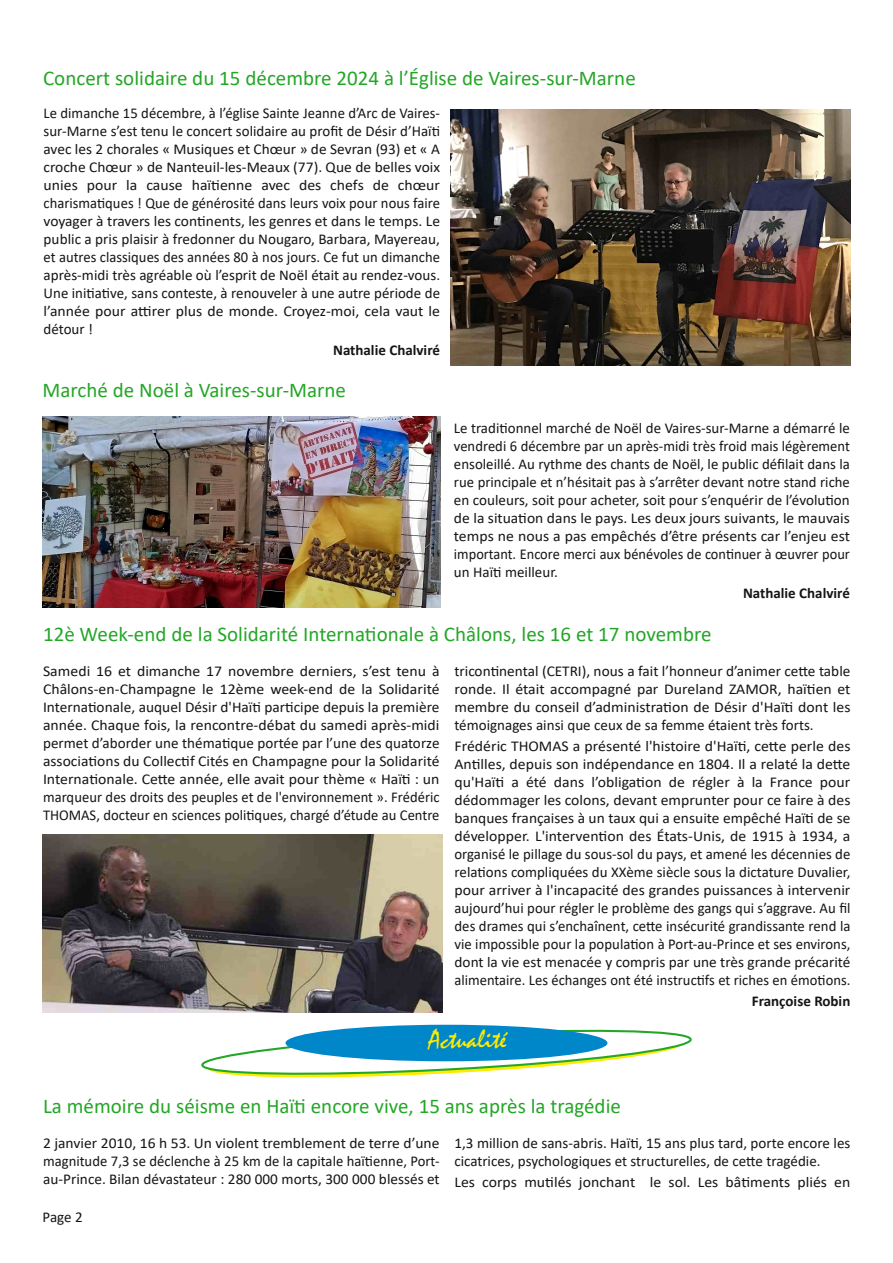
<style>
.page{position:relative;width:893px;height:1263px;background:#fff}
.page>*{position:absolute;margin:0;border:0;box-sizing:border-box;transform-origin:0 0}
.t1{font:27px "Mistral";color:#fdeb00}
.t2{font:21px "Calibri";color:#24a627}
.t3{font:15px/18px "Calibri";color:#171513;text-align:justify}
.t4{font:15px/18px "Calibri";color:#171513;text-align:justify;scale:1.05 1}
.t5{font:15px/18px "Calibri";color:#171513;text-align:justify;scale:1.04 1}
.t6{font:700 15px "Calibri";color:#171513}
</style>
<div class="page">
<svg style="left:201px;top:1024px;width:491px;height:54px"></svg>
<div style="left:285px;top:1025px;width:322px;height:36px;background:#0087ca;border-radius:50%"></div>
<img style="left:451px;top:110px;width:400px;height:256px">
<img style="left:43px;top:416px;width:397px;height:191px">
<img style="left:43px;top:834px;width:399px;height:179px">
<h2 class="t2" style="left:43px;top:70px;width:594px">Concert solidaire du 15 décembre 2024 à l’Église de Vaires‐sur‐Marne</h2>
<p class="t3" style="left:44px;top:105px;width:398px">Le dimanche 15 décembre, à l’église Sainte Jeanne d’Arc de Vaires‐ sur‐Marne s’est tenu le concert solidaire au profit de Désir d’Haïti avec les 2 chorales « Musiques et Chœur » de Sevran (93) et « A croche Chœur » de Nanteuil‐les‐Meaux (77). Que de belles voix unies pour la cause haïtienne avec des chefs de chœur charismatiques ! Que de générosité dans leurs voix pour nous faire voyager à travers les continents, les genres et dans le temps. Le public a pris plaisir à fredonner du Nougaro, Barbara, Mayereau, et autres classiques des années 80 à nos jours. Ce fut un dimanche après‐midi très agréable où l’esprit de Noël était au rendez‐vous.<br>Une initiative, sans conteste, à renouveler à une autre période de l’année pour attirer plus de monde. Croyez‐moi, cela vaut le détour !</p>
<p class="t6" style="left:333px;top:343px;width:108px">Nathalie Chalviré</p>
<h2 class="t2" style="left:43px;top:381px;width:305px">Marché de Noël à Vaires‐sur‐Marne</h2>
<p class="t3" style="left:454px;top:420px;width:398px">Le traditionnel marché de Noël de Vaires‐sur‐Marne a démarré le vendredi 6 décembre par un après‐midi très froid mais légèrement ensoleillé. Au rythme des chants de Noël, le public défilait dans la rue principale et n’hésitait pas à s’arrêter devant notre stand riche en couleurs, soit pour acheter, soit pour s’enquérir de l’évolution de la situation dans le pays. Les deux jours suivants, le mauvais temps ne nous a pas empêchés d’être présents car l’enjeu est important. Encore merci aux bénévoles de continuer à œuvrer pour un Haïti meilleur.</p>
<p class="t6" style="left:743px;top:586px;width:108px">Nathalie Chalviré</p>
<h2 class="t2" style="left:43px;top:625px;width:670px">12è Week‐end de la Solidarité Internationale à Châlons, les 16 et 17 novembre</h2>
<p class="t4" style="left:43px;top:663px;width:379px">Samedi 16 et dimanche 17 novembre derniers, s’est tenu à Châlons‐en‐Champagne le 12ème week‐end de la Solidarité Internationale, auquel Désir d'Haïti participe depuis la première année. Chaque fois, la rencontre‐débat du samedi après‐midi permet d’aborder une thématique portée par l’une des quatorze associations du Collectif Cités en Champagne pour la Solidarité Internationale. Cette année, elle avait pour thème « Haïti : un marqueur des droits des peuples et de l'environnement ». Frédéric THOMAS, docteur en sciences politiques, chargé d’étude au Centre</p>
<p class="t3" style="left:454px;top:663px;width:398px">tricontinental (CETRI), nous a fait l’honneur d’animer cette table ronde. Il était accompagné par Dureland ZAMOR, haïtien et membre du conseil d’administration de Désir d'Haïti dont les témoignages ainsi que ceux de sa femme étaient très forts.</p>
<p class="t4" style="left:454px;top:738px;width:379px">Frédéric THOMAS a présenté l'histoire d'Haïti, cette perle des Antilles, depuis son indépendance en 1804. Il a relaté la dette qu'Haïti a été dans l’obligation de régler à la France pour dédommager les colons, devant emprunter pour ce faire à des banques françaises à un taux qui a ensuite empêché Haïti de se développer. L'intervention des États‐Unis, de 1915 à 1934, a organisé le pillage du sous‐sol du pays, et amené les décennies de relations compliquées du XXème siècle sous la dictature Duvalier, pour arriver à l'incapacité des grandes puissances à intervenir aujourd’hui pour régler le problème des gangs qui s’aggrave. Au fil des drames qui s’enchaînent, cette insécurité grandissante rend la vie impossible pour la population à Port‐au‐Prince et ses environs, dont la vie est menacée y compris par une très grande précarité alimentaire. Les échanges ont été instructifs et riches en émotions.</p>
<p class="t6" style="left:752px;top:995px;width:100px">Françoise Robin</p>
<h1 class="t1" style="left:429px;top:1028px;width:79px">Actualité</h1>
<h2 class="t2" style="left:43px;top:1097px;width:579px">La mémoire du séisme en Haïti encore vive, 15 ans après la tragédie</h2>
<p class="t5" style="left:43px;top:1136px;width:383px">2 janvier 2010, 16 h 53. Un violent tremblement de terre d’une magnitude 7,3 se déclenche à 25 km de la capitale haïtienne, Port‐ au‐Prince. Bilan dévastateur : 280 000 morts, 300 000 blessés et</p>
<p class="t3" style="left:454px;top:1136px;width:398px">1,3 million de sans‐abris. Haïti, 15 ans plus tard, porte encore les cicatrices, psychologiques et structurelles, de cette tragédie.</p>
<p class="t4" style="left:454px;top:1175px;width:379px">Les corps mutilés jonchant le sol. Les bâtiments pliés en</p>
<p class="t3" style="left:43px;top:1209px;width:42px">Page 2</p>
</div>
